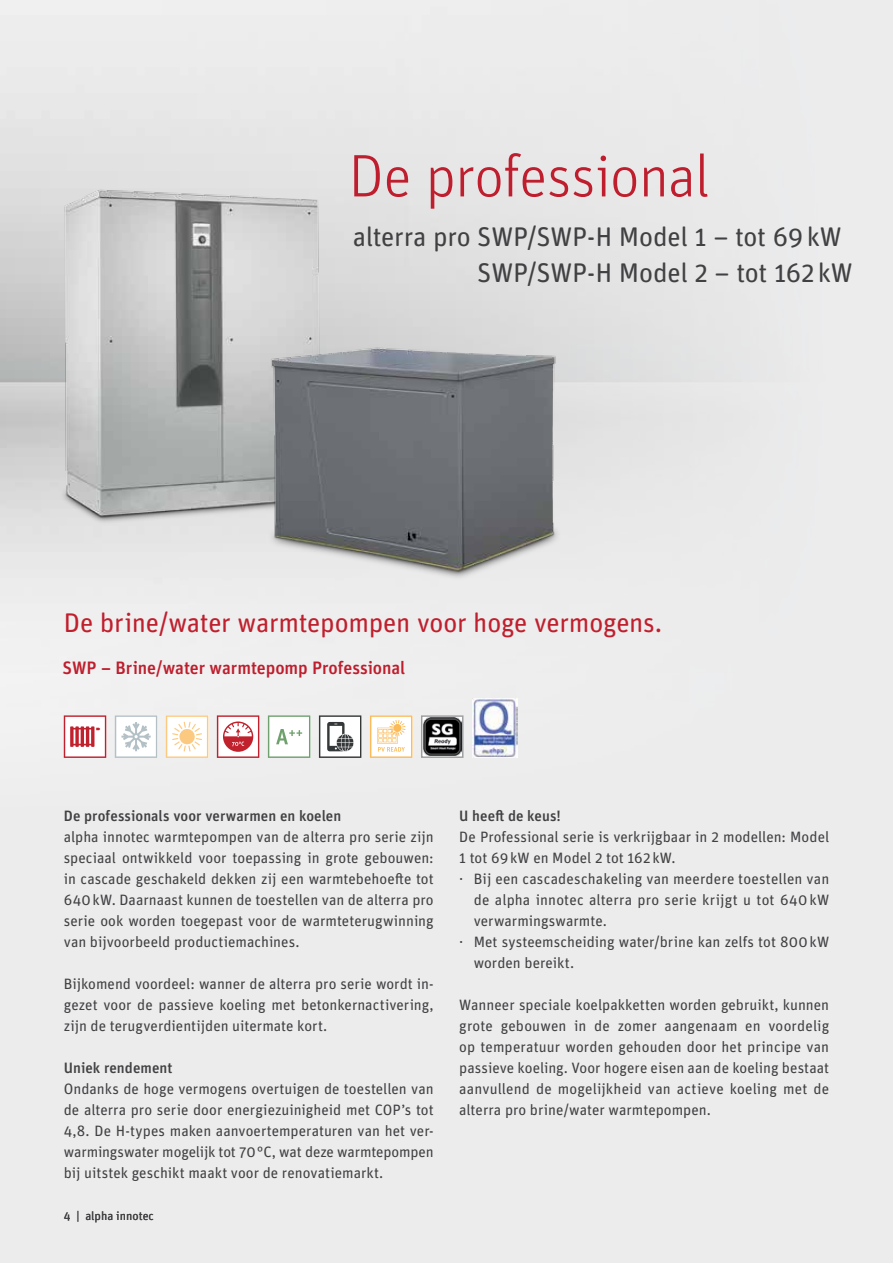
<style>
.page{position:relative;width:893px;height:1263px;background:#ececed}
.page>*{position:absolute;margin:0;border:0;box-sizing:border-box;transform-origin:0 0}
.t1{font:300 60px "Unit Pro";letter-spacing:-.02em;color:#be1e2d}
.t2{font:27px/36px "Unit Rounded Pro";letter-spacing:-.01em;color:#414042}
.t3{font:27px "Unit Rounded Pro";letter-spacing:-.01em;color:#c01f2d}
.t4{font:500 18px "Unit Pro";letter-spacing:-.005em;color:#be1e2d}
.t5{font:15px/21px "Unit Pro";letter-spacing:.005em;color:#414042;text-align:justify}
.t6{font:500 15px "Unit Pro";letter-spacing:.005em;color:#414042}
.t7{font:12px "Unit Pro";color:#414042}
</style>
<div class="page">
<img style="left:0;top:153px;width:693px;height:605px">
<img style="left:45px;top:153px;width:304px;height:372px">
<img style="left:189px;top:311px;width:439px;height:292px">
<svg style="left:64px;top:715px;width:42px;height:43px;background:#eab6ba"></svg>
<svg style="left:115px;top:715px;width:42px;height:43px;background:#e8ecee"></svg>
<svg style="left:319px;top:715px;width:42px;height:43px;background:#bebfbf"></svg>
<svg style="left:217px;top:715px;width:42px;height:43px;background:#e7acb1"></svg>
<svg style="left:166px;top:715px;width:42px;height:43px;background:#feefdb"></svg>
<svg style="left:370px;top:715px;width:42px;height:43px;background:#fdecd1"></svg>
<svg style="left:268px;top:715px;width:42px;height:43px;background:#e4ede4"></svg>
<svg style="left:423px;top:717px;width:38px;height:39px"></svg>
<div style="left:421px;top:715px;width:42px;height:43px;border:1px solid #9c9e9f"></div>
<img style="left:423px;top:718px;width:38px;height:37px">
<img style="left:472px;top:698px;width:45px;height:60px">
<h1 class="t1" style="left:349px;top:137px;width:363px">De professional</h1>
<h2 class="t2" style="left:477px;top:217px;width:377px;text-indent:-124px">alterra pro SWP/SWP-H Model 1 – tot 69kW<br>SWP/SWP-H Model 2 – tot 162kW</h2>
<h2 class="t3" style="left:64px;top:604px;width:600px">De brine/water warmtepompen voor hoge vermogens.</h2>
<p class="t4" style="left:63px;top:655px;width:344px">SWP – Brine/water warmtepomp Professional</p>
<p class="t6" style="left:64px;top:805px;width:279px">De professionals voor verwarmen en koelen</p>
<p class="t5" style="left:64px;top:825px;width:371px">alpha innotec warmtepompen van de alterra pro serie zijn speciaal ontwikkeld voor toepassing in grote gebouwen: in cascade geschakeld dekken zij een warmtebehoefte tot 640kW. Daarnaast kunnen de toestellen van de alterra pro serie ook worden toegepast voor de warmteterugwinning van bijvoorbeeld productiemachines.</p>
<p class="t5" style="left:64px;top:972px;width:371px">Bijkomend voordeel: wanner de alterra pro serie wordt in&shy;gezet voor de passieve koeling met betonkernactivering, zijn de terugverdientijden uitermate kort.</p>
<p class="t6" style="left:64px;top:1057px;width:110px">Uniek rendement</p>
<p class="t5" style="left:64px;top:1077px;width:371px">Ondanks de hoge vermogens overtuigen de toestellen van de alterra pro serie door energiezuinigheid met COP’s tot 4,8. De H-types maken aanvoertemperaturen van het ver&shy;warmingswater mogelijk tot 70°C, wat deze warmtepompen bij uitstek geschikt maakt voor de renovatiemarkt.</p>
<p class="t7" style="left:64px;top:1207px;width:92px">4 | alpha innotec</p>
<p class="t6" style="left:459px;top:805px;width:103px">U heeft de keus!</p>
<p class="t5" style="left:459px;top:825px;width:371px">De Professional serie is verkrijgbaar in 2 modellen: Model</p>
<p class="t5" style="left:459px;top:846px;width:218px">1 tot 69kW en Model 2 tot 162kW.</p>
<p class="t5" style="left:459px;top:867px;width:371px">· Bij een cascadeschakeling van meerdere toestellen van</p>
<p class="t5" style="left:474px;top:888px;width:357px">de alpha innotec alterra pro serie krijgt u tot 640kW</p>
<p class="t5" style="left:474px;top:909px;width:135px">verwarmingswarmte.</p>
<p class="t5" style="left:459px;top:930px;width:371px">· Met systeemscheiding water/brine kan zelfs tot 800kW</p>
<p class="t5" style="left:474px;top:951px;width:102px">worden bereikt.</p>
<p class="t5" style="left:459px;top:993px;width:371px">Wanneer speciale koelpakketten worden gebruikt, kunnen grote gebouwen in de zomer aangenaam en voordelig op temperatuur worden gehouden door het principe van passieve koeling. Voor hogere eisen aan de koeling bestaat aanvullend de mogelijkheid van actieve koeling met de alterra pro brine/water warmtepompen.</p>
</div>
